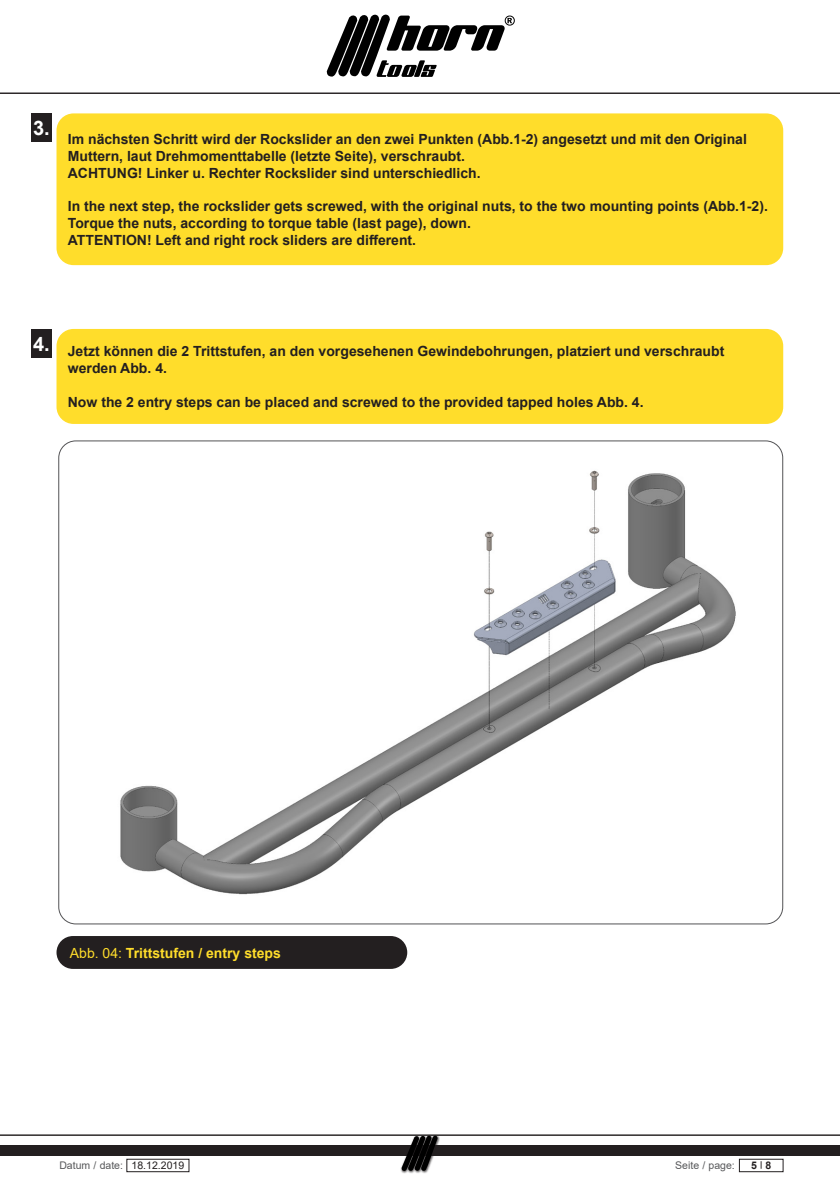
<style>
.page{position:relative;width:840px;height:1191px;background:#fff}
.page>*{position:absolute;margin:0;border:0;box-sizing:border-box;transform-origin:0 0}
.t1{font:700 20px "Arial";color:#fff}
.t2{font:700 14px/16.8px "Arial";color:#231f20}
.t3{font:700 14px "Arial";color:#ffdd2b}
.t4{font:10.4px "Arial";color:#57585a}
.t5{font:700 10.4px "Arial";color:#231f20}
.t6{font:700 8px "Arial";color:#231f20}
.s1{font-weight:400}
.s2{color:#231f20}
.s3{font-size:10.4px}
</style>
<div class="page">
<svg style="left:0;top:18px;width:839px;height:76px"></svg>
<svg style="left:326px;top:14px;width:188px;height:63px"></svg>
<svg style="left:0;top:1134px;width:839px;height:40px"></svg>
<div style="left:0;top:1146px;width:839px;height:10px;background:#231f20"></div>
<div style="left:400px;top:1135px;width:40px;height:38px;background:#231f20;opacity:.75"></div>
<svg style="left:401px;top:1135px;width:36px;height:36px"></svg>
<div style="left:739px;top:1159px;width:43px;height:12px;background:#fff"></div>
<div style="left:738px;top:1159px;width:44px;height:12px;border:1px solid #231f20"></div>
<div style="left:127px;top:1159px;width:62px;height:12px;background:#fff"></div>
<div style="left:127px;top:1159px;width:62px;height:12px;border:1px solid #231f20"></div>
<div style="left:31px;top:113px;width:21px;height:29px;background:#231f20"></div>
<div style="left:56px;top:113px;width:726px;height:152px;background:#ffdd2b;border-radius:17px"></div>
<div style="left:31px;top:329px;width:21px;height:29px;background:#231f20"></div>
<div style="left:56px;top:329px;width:726px;height:95px;background:#ffdd2b;border-radius:17px"></div>
<img style="left:60px;top:441px;width:722px;height:483px">
<div style="left:56px;top:936px;width:351px;height:33px;background:#231f20;border-radius:16px"></div>
<p class="t1" style="left:33px;top:114px;width:18px">3.</p>
<p class="t2" style="left:68px;top:131px;width:680px">Im nächsten Schritt wird der Rockslider an den zwei Punkten (Abb.1-2) angesetzt und mit den Original<br>Muttern, laut Drehmomenttabelle (letzte Seite), verschraubt.<br>ACHTUNG! Linker u. Rechter Rockslider sind unterschiedlich.</p>
<p class="t2" style="left:68px;top:198px;width:701px">In the next step, the rockslider gets screwed, with the original nuts, to the two mounting points (Abb.1-2).<br>Torque the nuts, according to torque table (last page), down.<br>ATTENTION! Left and right rock sliders are different.</p>
<p class="t1" style="left:33px;top:329px;width:18px">4.</p>
<p class="t2" style="left:68px;top:343px;width:657px">Jetzt können die 2 Trittstufen, an den vorgesehenen Gewindebohrungen, platziert und verschraubt werden Abb. 4.</p>
<p class="t2" style="left:68px;top:393px;width:577px">Now the 2 entry steps can be placed and screwed to the provided tapped holes Abb. 4.</p>
<p class="t3" style="left:70px;top:942px;width:212px"><span class="s1">Abb. 04:</span> Trittstufen / entry steps</p>
<p class="t4" style="left:59px;top:1158px;width:126px">Datum / date: <span class="s2">18.12.2019</span></p>
<p class="t4" style="left:674px;top:1158px;width:61px">Seite / page:</p>
<p class="t6" style="left:759px;top:1158px;width:13px">| <span class="s3">8</span></p>
<p class="t5" style="left:750px;top:1158px;width:7px">5</p>
</div>
